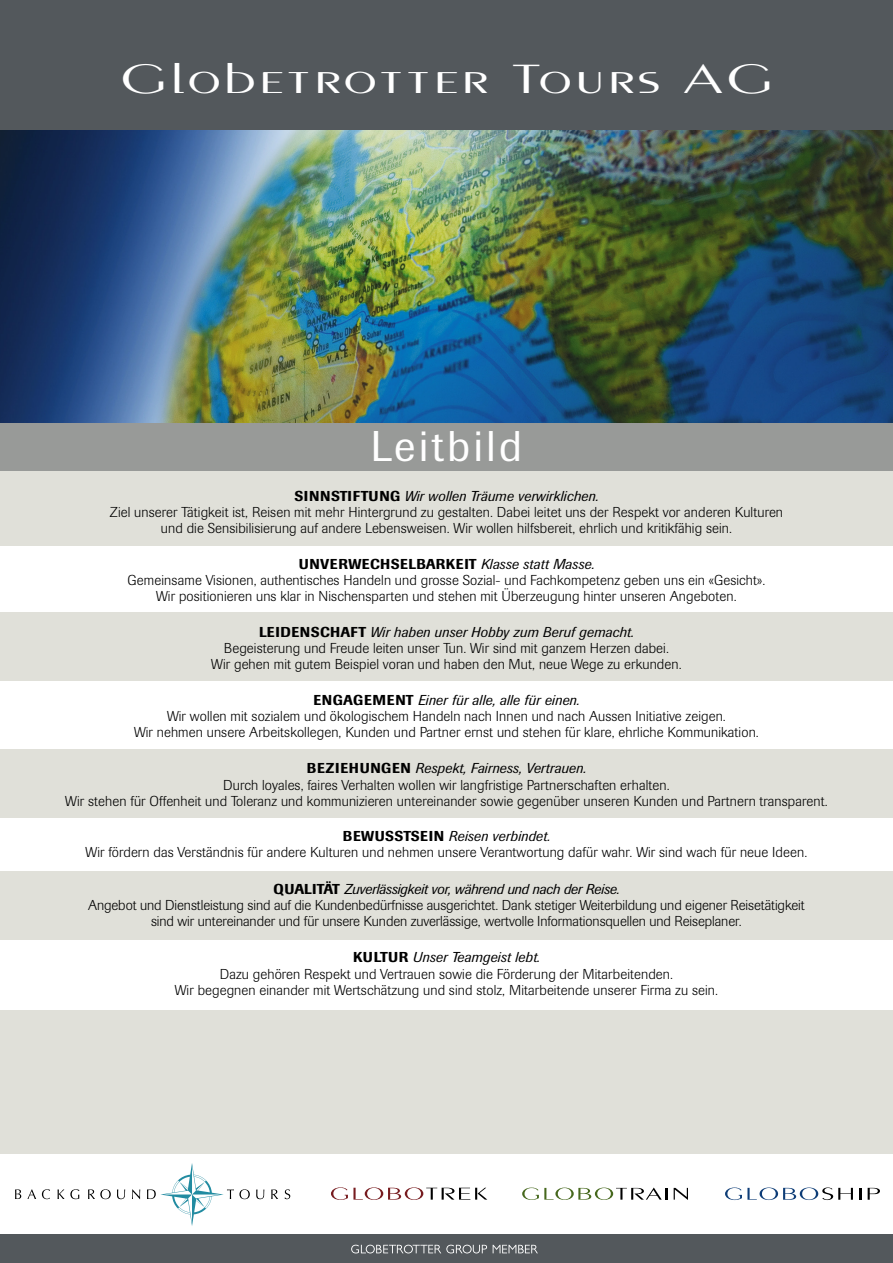
<style>
.page{position:relative;width:893px;height:1263px;background:#fff}
.page>*{position:absolute;margin:0;border:0;box-sizing:border-box;transform-origin:0 0}
.t1{font:48.6px "Pig Nose Typ";letter-spacing:.05em;color:#fff}
.t2{font:42.45px "Imago";letter-spacing:.075em;color:#fff}
.t3{font:300 14.25px/16.2px "Imago";letter-spacing:.01em;color:#000;text-align:center}
.s1{font-weight:500}
.s2{font-weight:400;font-style:italic}
</style>
<div class="page">
<div style="left:0;top:871px;width:893px;height:68px;background:#e0e0d9"></div>
<div style="left:0;top:750px;width:893px;height:68px;background:#e0e0d9"></div>
<div style="left:0;top:470px;width:893px;height:76px;background:#e0e0d9"></div>
<div style="left:0;top:613px;width:893px;height:68px;background:#e0e0d9"></div>
<div style="left:0;top:1235px;width:893px;height:28px;background:#53585c"></div>
<svg style="left:351px;top:1245px;width:136px;height:8px"></svg>
<svg style="left:493px;top:1245px;width:45px;height:8px"></svg>
<div style="left:0;top:0;width:893px;height:131px;background:#53585c"></div>
<img style="left:0;top:131px;width:893px;height:292px">
<div style="left:0;top:423px;width:893px;height:47px;background:#989a98"></div>
<div style="left:0;top:1010px;width:893px;height:144px;background:#e0e0d9"></div>
<svg style="left:331px;top:1187px;width:156px;height:13px"></svg>
<svg style="left:522px;top:1187px;width:146px;height:13px"></svg>
<svg style="left:674px;top:1188px;width:14px;height:12px"></svg>
<svg style="left:859px;top:1188px;width:2px;height:12px"></svg>
<svg style="left:868px;top:1188px;width:12px;height:12px"></svg>
<svg style="left:725px;top:1187px;width:128px;height:13px"></svg>
<svg style="left:256px;top:1189px;width:8px;height:10px"></svg>
<svg style="left:271px;top:1189px;width:7px;height:10px"></svg>
<svg style="left:285px;top:1189px;width:5px;height:10px"></svg>
<svg style="left:15px;top:1189px;width:6px;height:10px"></svg>
<svg style="left:27px;top:1189px;width:9px;height:10px"></svg>
<svg style="left:42px;top:1189px;width:8px;height:10px"></svg>
<svg style="left:58px;top:1189px;width:21px;height:10px"></svg>
<svg style="left:88px;top:1189px;width:23px;height:10px"></svg>
<svg style="left:117px;top:1189px;width:8px;height:10px"></svg>
<svg style="left:132px;top:1189px;width:8px;height:10px"></svg>
<svg style="left:147px;top:1163px;width:103px;height:63px"></svg>
<h1 class="t1" style="left:120px;top:49px;width:655px">Globetrotter Tours AG</h1>
<h2 class="t2" style="left:371px;top:422px;width:153px">Leitbild</h2>
<p class="t3" style="left:110px;top:488px;width:675px"><span class="s1">SINNSTIFTUNG</span> <span class="s2">Wir wollen Träume verwirklichen.<br></span>Ziel unserer Tätigkeit ist, Reisen mit mehr Hintergrund zu gestalten. Dabei leitet uns der Respekt vor anderen Kulturen und die Sensibilisierung auf andere Lebensweisen. Wir wollen hilfsbereit, ehrlich und kritikfähig sein.</p>
<p class="t3" style="left:128px;top:556px;width:639px"><span class="s1">U NVERWECHSELBARKEIT</span> <span class="s2">Klasse statt Masse.<br></span>Gemeinsame Visionen, authentisches Handeln und grosse Sozial- und Fachkompetenz geben uns ein «Gesicht».<br>Wir positionieren uns klar in Nischensparten und stehen mit Überzeugung hinter unseren Angeboten.</p>
<p class="t3" style="left:211px;top:624px;width:472px"><span class="s1">LEIDENSCHAFT</span> <span class="s2">Wir haben unser Hobby zum Beruf gemacht.<br></span>Begeisterung und Freude leiten unser Tun. Wir sind mit ganzem Herzen dabei.<br>Wir gehen mit gutem Beispiel voran und haben den Mut, neue Wege zu erkunden.</p>
<p class="t3" style="left:134px;top:692px;width:626px"><span class="s1">ENGAGEMENT</span> <span class="s2">Einer für alle, alle für einen.<br></span>Wir wollen mit sozialem und ökologischem Handeln nach Innen und nach Aussen Initiative zeigen.<br>Wir nehmen unsere Arbeitskollegen, Kunden und Partner ernst und stehen für klare, ehrliche Kommunikation.</p>
<p class="t3" style="left:65px;top:761px;width:764px"><span class="s1">BEZIEHUNGEN</span> <span class="s2">Respekt, Fairness, Vertrauen.<br></span>Durch loyales, faires Verhalten wollen wir langfristige Partnerschaften erhalten.<br>Wir stehen für Offenheit und Toleranz und kommunizieren untereinander sowie gegenüber unseren Kunden und Partnern transparent.</p>
<p class="t3" style="left:86px;top:828px;width:723px"><span class="s1">BEWUSSTSEIN</span> <span class="s2">Reisen verbindet.<br></span>Wir fördern das Verständnis für andere Kulturen und nehmen unsere Verantwortung dafür wahr. Wir sind wach für neue Ideen.</p>
<p class="t3" style="left:88px;top:881px;width:718px"><span class="s1">QUALITÄT</span> <span class="s2">Zuverlässigkeit vor, während und nach der Reise.<br></span>Angebot und Dienstleistung sind auf die Kundenbedürfnisse ausgerichtet. Dank stetiger Weiterbildung und eigener Reisetätigkeit sind wir untereinander und für unsere Kunden zuverlässige, wertvolle Informationsquellen und Reiseplaner.</p>
<p class="t3" style="left:175px;top:950px;width:545px"><span class="s1">KULTUR</span> <span class="s2">Unser Teamgeist lebt.<br></span>Dazu gehören Respekt und Vertrauen sowie die Förderung der Mitarbeitenden.<br>Wir begegnen einander mit Wertschätzung und sind stolz, Mitarbeitende unserer Firma zu sein.</p>
</div>
